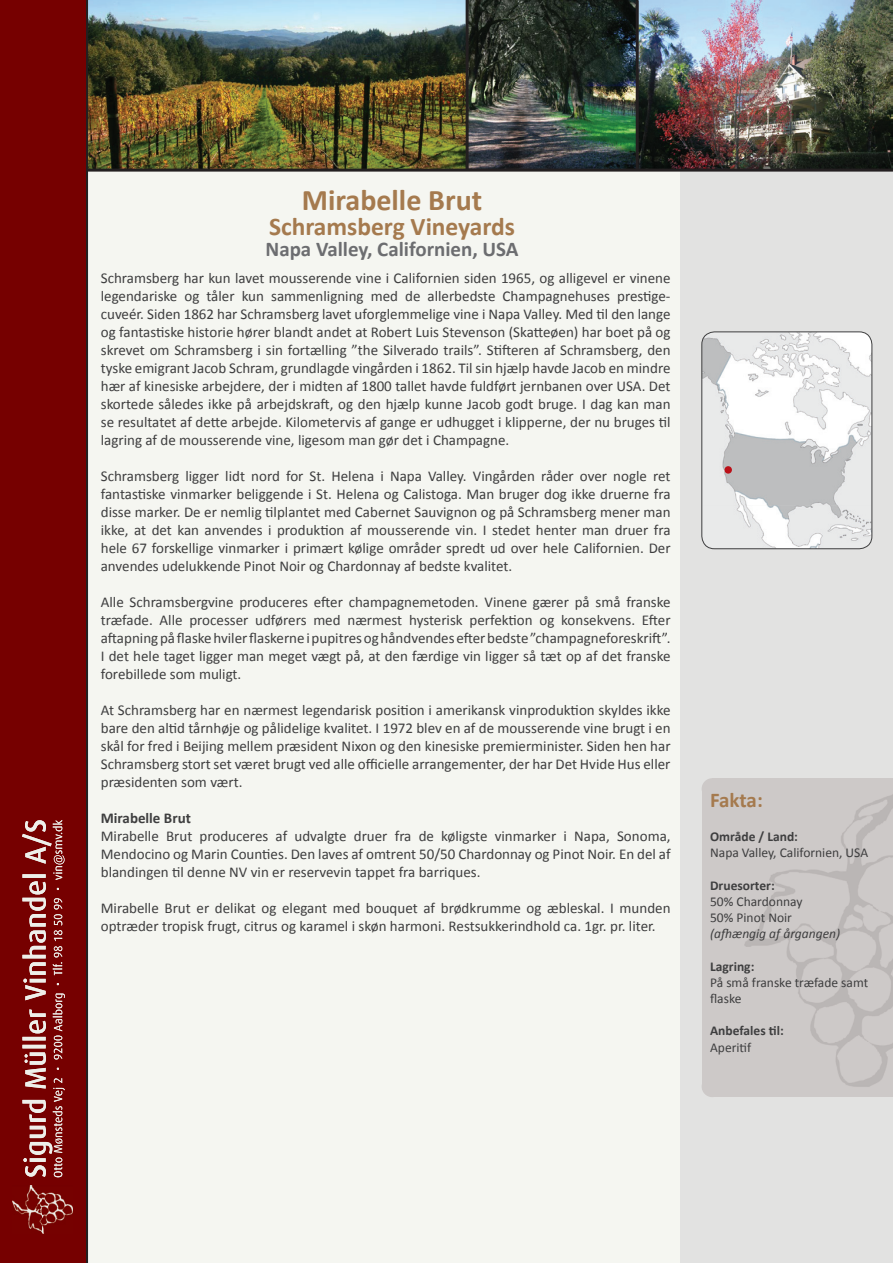
<style>
.page{position:relative;width:893px;height:1263px;background:#f5f6f1}
.page>*{position:absolute;margin:0;border:0;box-sizing:border-box;transform-origin:0 0}
.t1{font:700 30px "Calibri";color:#a57a4e}
.t2{font:700 25.5px "Calibri";color:#a57a4e}
.t3{font:700 21px "Calibri";color:#6c6d70}
.t4{font:700 21px "Calibri";letter-spacing:-.005em;color:#a57a4e}
.t5{font:15px/18px "Calibri";color:#3e3e3f;text-align:justify}
.t6{font:700 15px "Calibri";color:#3e3e3f}
.t7{font:13.5px/16.2px "Calibri";color:#3e3e3f}
.t8{font:700 13.5px "Calibri";color:#3e3e3f}
.t9{font:italic 13.5px "Calibri";color:#3e3e3f}
</style>
<div class="page">
<div style="left:680px;top:0;width:213px;height:1263px;background:#e2e2e1"></div>
<div style="left:712px;top:778px;width:181px;height:319px;background:#cdc9c8"></div>
<div style="left:702px;top:789px;width:12px;height:297px;background:#cdc9c8"></div>
<div style="left:702px;top:778px;width:21px;height:21px;background:#cdc9c8;border-radius:50%"></div>
<div style="left:702px;top:1076px;width:21px;height:21px;background:#cdc9c8;border-radius:50%"></div>
<img style="left:744px;top:794px;width:149px;height:293px">
<img style="left:88px;top:0;width:805px;height:169px">
<hr style="left:85px;top:0;width:3px;height:1263px;background:#231f20">
<div style="left:0;top:0;width:85px;height:1263px;background:#760000"></div>
<svg style="left:22px;top:820px;width:43px;height:357px"></svg>
<hr style="left:86px;top:169px;width:807px;height:3px;background:#231f20">
<hr style="left:466px;top:0;width:3px;height:170px;background:#231f20">
<hr style="left:636px;top:0;width:3px;height:170px;background:#231f20">
<img style="left:13px;top:1186px;width:59px;height:47px">
<img style="left:702px;top:332px;width:170px;height:217px">
<div style="left:702px;top:332px;width:170px;height:217px;border:1px solid #3e3e3f;border-radius:13px"></div>
<svg style="left:724px;top:466px;width:8px;height:8px"></svg>
<h1 class="t1" style="left:302px;top:180px;width:182px">Mirabelle Brut</h1>
<h2 class="t2" style="left:269px;top:210px;width:248px">Schramsberg Vineyards</h2>
<h3 class="t3" style="left:265px;top:236px;width:255px">Napa Valley, Californien, USA</h3>
<p class="t5" style="left:101px;top:269px;width:571px">Schramsberg har kun lavet mousserende vine i Californien siden 1965, og alligevel er vinene legendariske og tåler kun sammenligning med de allerbedste Champagnehuses prestige&shy;cuveér. Siden 1862 har Schramsberg lavet uforglemmelige vine i Napa Valley. Med til den lange og fantastiske historie hører blandt andet at Robert Luis Stevenson (Skatteøen) har boet på og skrevet om Schramsberg i sin fortælling ”the Silverado trails”. Stifteren af Schramsberg, den tyske emigrant Jacob Schram, grundlagde vingården i 1862. Til sin hjælp havde Jacob en mindre hær af kinesiske arbejdere, der i midten af 1800 tallet havde fuldført jernbanen over USA. Det skortede således ikke på arbejdskraft, og den hjælp kunne Jacob godt bruge. I dag kan man se resultatet af dette arbejde. Kilometervis af gange er udhugget i klipperne, der nu bruges til lagring af de mousserende vine, ligesom man gør det i Champagne.</p>
<p class="t5" style="left:101px;top:467px;width:571px">Schramsberg ligger lidt nord for St. Helena i Napa Valley. Vingården råder over nogle ret fantastiske vinmarker beliggende i St. Helena og Calistoga. Man bruger dog ikke druerne fra disse marker. De er nemlig tilplantet med Cabernet Sauvignon og på Schramsberg mener man ikke, at det kan anvendes i produktion af mousserende vin. I stedet henter man druer fra hele 67 forskellige vinmarker i primært kølige områder spredt ud over hele Californien. Der anvendes udelukkende Pinot Noir og Chardonnay af bedste kvalitet.</p>
<p class="t5" style="left:101px;top:593px;width:571px">Alle Schramsbergvine produceres efter champagnemetoden. Vinene gærer på små franske træfade. Alle processer udførers med nærmest hysterisk perfektion og konsekvens. Efter aftapning på flaske hviler flaskerne i pupitres og håndvendes efter bedste ”champagneforeskrift”.<br>I det hele taget ligger man meget vægt på, at den færdige vin ligger så tæt op af det franske forebillede som muligt.</p>
<p class="t5" style="left:101px;top:701px;width:571px">At Schramsberg har en nærmest legendarisk position i amerikansk vinproduktion skyldes ikke bare den altid tårnhøje og pålidelige kvalitet. I 1972 blev en af de mousserende vine brugt i en skål for fred i Beijing mellem præsident Nixon og den kinesiske premierminister. Siden hen har Schramsberg stort set været brugt ved alle officielle arrangementer, der har Det Hvide Hus eller præsidenten som vært.</p>
<p class="t6" style="left:101px;top:809px;width:92px">Mirabelle Brut</p>
<p class="t5" style="left:101px;top:827px;width:571px">Mirabelle Brut produceres af udvalgte druer fra de køligste vinmarker i Napa, Sonoma, Mendocino og Marin Counties. Den laves af omtrent 50/50 Chardonnay og Pinot Noir. En del af blandingen til denne NV vin er reservevin tappet fra barriques.</p>
<p class="t5" style="left:101px;top:899px;width:571px">Mirabelle Brut er delikat og elegant med bouquet af brødkrumme og æbleskal. I munden optræder tropisk frugt, citrus og karamel i skøn harmoni. Restsukkerindhold ca. 1gr. pr. liter.</p>
<h3 class="t4" style="left:710px;top:786px;width:54px">Fakta:</h3>
<p class="t8" style="left:710px;top:828px;width:89px">Område / Land:</p>
<p class="t7" style="left:710px;top:844px;width:160px">Napa Valley, Californien, USA</p>
<p class="t8" style="left:710px;top:876px;width:66px">Druesorter:</p>
<p class="t7" style="left:710px;top:893px;width:94px">50% Chardonnay<br>50% Pinot Noir</p>
<p class="t9" style="left:710px;top:924px;width:132px">(afhængig af årgangen)</p>
<p class="t8" style="left:710px;top:957px;width:46px">Lagring:</p>
<p class="t7" style="left:710px;top:974px;width:160px">På små franske træfade samt flaske</p>
<p class="t8" style="left:710px;top:1022px;width:75px">Anbefales til:</p>
<p class="t7" style="left:710px;top:1039px;width:43px">Aperitif</p>
</div>
